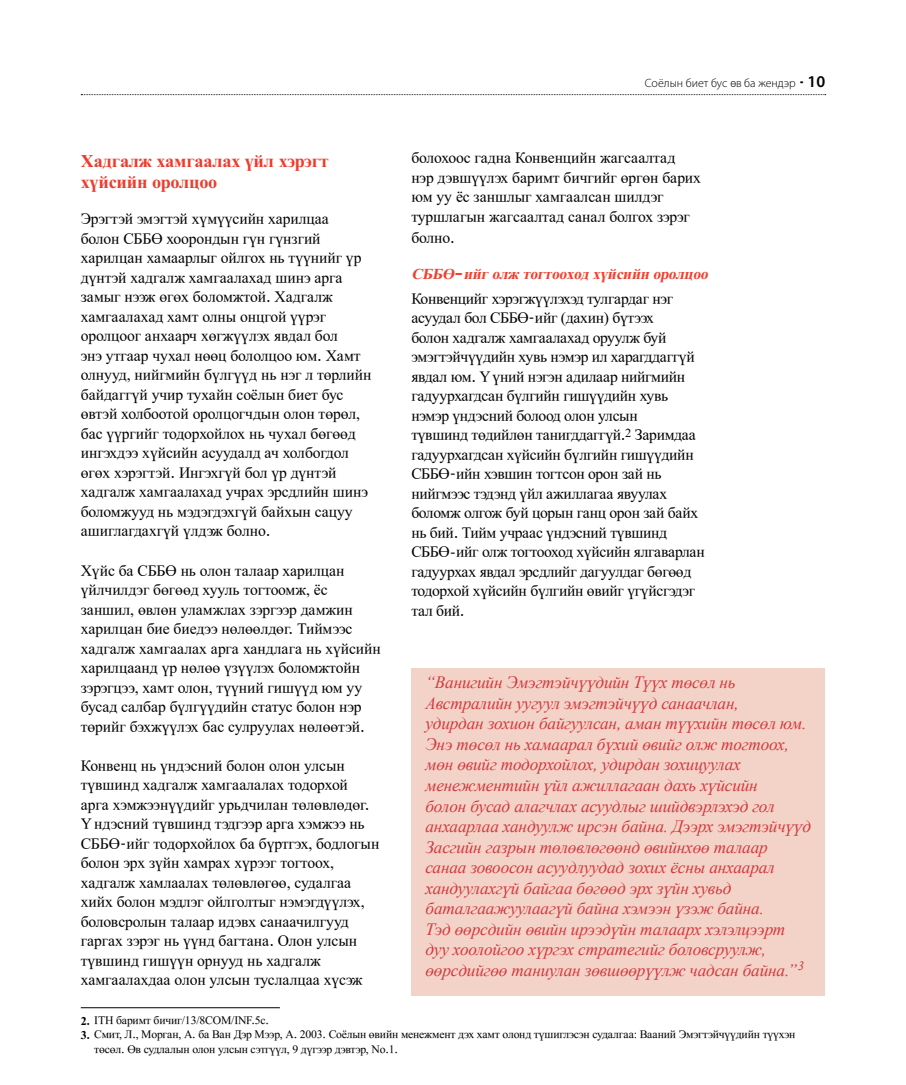
<style>
.page{position:relative;width:906px;height:1085px;background:#fff}
.page>*{position:absolute;margin:0;border:0;box-sizing:border-box;transform-origin:0 0}
.t1{font:700 19.5px/21px "UKIJ Nasq";letter-spacing:-.01em;color:#ef3b2c}
.t2{font:italic 17.25px/20.5px "Times New Roman";letter-spacing:-.01em;color:#d2393e}
.t3{font:italic 700 16.5px "UKIJ Nasq";color:#ef412f}
.t4{font:16.05px/19.5px "UKIJ Tuz Basma";letter-spacing:-.005em;color:#000}
.t5{font:12px/14.4px "UKIJ Tuz Basma";letter-spacing:-.015em;color:#000}
.t6{font:300 12px "Myriad Pro";color:#000}
.s1{font-family:"DIN Pro";font-size:12.3px}
.s2{font-family:"UKIJ Tuz Basma";font-weight:400;font-size:18px}
.s3{font-weight:600;font-size:16.5px}
.s4{font-family:"UKIJ Nasq";font-weight:700}
</style>
<div class="page">
<svg style="left:81px;top:94px;width:745px;height:1px"></svg>
<div style="left:411px;top:668px;width:414px;height:327px;background:#f3d2c8"></div>
<hr style="left:81px;top:1007px;width:199px;height:1px;background:#000">
<p class="t1" style="left:81px;top:152px;width:249px">Хадгалж хамгаалах үйл хэрэгт хүйсийн оролцоо</p>
<p class="t4" style="left:81px;top:211px;width:292px">Эрэгтэй эмэгтэй хүмүүсийн харилцаа болон СББӨ хоорондын гүн гүнзгий харилцан хамаарлыг ойлгох нь түүнийг үр дүнтэй хадгалж хамгаалахад шинэ арга замыг нээж өгөх боломжтой. Хадгалж хамгаалахад хамт олны онцгой үүрэг оролцоог анхаарч хөгжүүлэх явдал бол<br>энэ утгаар чухал нөөц бололцоо юм. Хамт олнууд, нийгмийн бүлгүүд нь нэг л төрлийн байдаггүй учир тухайн соёлын биет бус өвтэй холбоотой оролцогчдын олон төрөл, бас үүргийг тодорхойлох нь чухал бөгөөд ингэхдээ хүйсийн асуудалд ач холбогдол өгөх хэрэгтэй. Ингэхгүй бол үр дүнтэй хадгалж хамгаалахад учрах эрсдлийн шинэ боломжууд нь мэдэгдэхгүй байхын сацуу ашиглагдахгүй үлдэж болно.</p>
<p class="t4" style="left:81px;top:562px;width:301px">Хүйс ба СББӨ нь олон талаар харилцан үйлчилдэг бөгөөд хууль тогтоомж, ёс заншил, өвлөн уламжлах зэргээр дамжин харилцан бие биедээ нөлөөлдөг. Тиймээс хадгалж хамгаалах арга хандлага нь хүйсийн харилцаанд үр нөлөө үзүүлэх боломжтойн зэрэгцээ, хамт олон, түүний гишүүд юм уу бусад салбар бүлгүүдийн статус болон нэр төрийг бэхжүүлэх бас сулруулах нөлөөтэй.</p>
<p class="t4" style="left:81px;top:757px;width:300px">Конвенц нь үндэсний болон олон улсын түвшинд хадгалж хамгаалалах тодорхой арга хэмжээнүүдийг урьдчилан төлөвлөдөг.<br>Үндэсний түвшинд тэдгээр арга хэмжээ нь СББӨ-ийг тодорхойлох ба бүртгэх, бодлогын болон эрх зүйн хамрах хүрээг тогтоох, хадгалж хамлаалах төлөвлөгөө, судалгаа хийх болон мэдлэг ойлголтыг нэмэгдүүлэх, боловсролын талаар идэвх санаачилгууд гаргах зэрэг нь үүнд багтана. Олон улсын түвшинд гишүүн орнууд нь хадгалж хамгаалахдаа олон улсын туслалцаа хүсэж</p>
<p class="t6" style="left:645px;top:76px;width:182px">Соёлын биет бус <span class="s1">ө</span>в ба жендэр <span class="s2">᠊</span> <span class="s3">10</span></p>
<p class="t4" style="left:411px;top:150px;width:291px">болохоос гадна Конвенцийн жагсаалтад нэр дэвшүүлэх баримт бичгийг өргөн барих юм уу ёс заншлыг хамгаалсан шилдэг туршлагын жагсаалтад санал болгох зэрэг</p>
<p class="t4" style="left:411px;top:230px;width:45px">болно.</p>
<p class="t3" style="left:411px;top:263px;width:302px">СББӨ-ийголж тогтооходхүйсийн оролцоо</p>
<p class="t4" style="left:411px;top:290px;width:295px">Конвенцийг хэрэгжүүлэхэд тулгардаг нэг асуудал бол СББӨ-ийг (дахин) бүтээх<br>болон хадгалж хамгаалахад оруулж буй эмэгтэйчүүдийн хувь нэмэр ил харагддаггүй явдал юм. Үүний нэгэн адилаар нийгмийн гадуурхагдсан бүлгийн гишүүдийн хувь нэмэр үндэсний болоод олон улсын<br>түвшинд төдийлөн танигддаггүй.<sup>2</sup> Заримдаа гадуурхагдсан хүйсийн бүлгийн гишүүдийн СББӨ-ийн хэвшин тогтсон орон зай нь нийгмээс тэдэнд үйл ажиллагаа явуулах боломж олгож буй цорын ганц орон зай байх нь бий. Тийм учраас үндэсний түвшинд СББӨ-ийг олж тогтооход хүйсийн ялгаварлан гадуурхах явдал эрсдлийг дагуулдаг бөгөөд тодорхой хүйсийн бүлгийн өвийг үгүйсгэдэг тал бий.</p>
<p class="t2" style="left:425px;top:671px;width:387px">“Ванигийн Эмэгтэйчүүдийн Түүх төсөл нь Австралийн уугуул эмэгтэйчүүд санаачлан,<br>удирдан зохион байгуулсан, аман түүхийн төсөл юм.<br>Энэ төсөл нь хамаарал бүхий өвийг олж тогтоох, мөн өвийг тодорхойлох, удирдан зохицуулах менежментийн үйл ажиллагаан дахь хүйсийн<br>болон бусад алагчлах асуудлыг шийдвэрлэхэд гол анхаарлаа хандуулж ирсэн байна. Дээрх эмэгтэйчүүд Засгийн газрын төлөвлөгөөнд өвийнхөө талаар санаа зовоосон асуудлуудад зохих ёсны анхаарал хандуулахгүй байгаа бөгөөд эрх зүйн хувьд баталгаажуулаагүй байна хэмээн үзэж байна.<br>Тэд өөрсдийн өвийн ирээдүйн талаарх хэлэлцээрт дуу хоолойгоо хүргэх стратегийг боловсруулж, өөрсдийгөө таниулан зөвшөөрүүлж чадсан байна.”<sup>3</sup></p>
<p class="t5" style="left:81px;top:1014px;width:190px"><span class="s4">2.</span> ITH баримт бичиг/13/8COM/INF.5c.</p>
<p class="t5" style="left:94px;top:1028px;width:702px;text-indent:-14px"><span class="s4">3.</span> Смит, Л., Морган, А. ба Ван Дэр Мээр, А. 2003. Соёлын өвийн менежмент дэх хамт олонд түшиглэсэн судалгаа: Вааний Эмэгтэйчүүдийн түүхэн төсөл. Өв судлалын олон улсын сэтгүүл, 9 дүгээр дэвтэр, No.1.</p>
</div>
